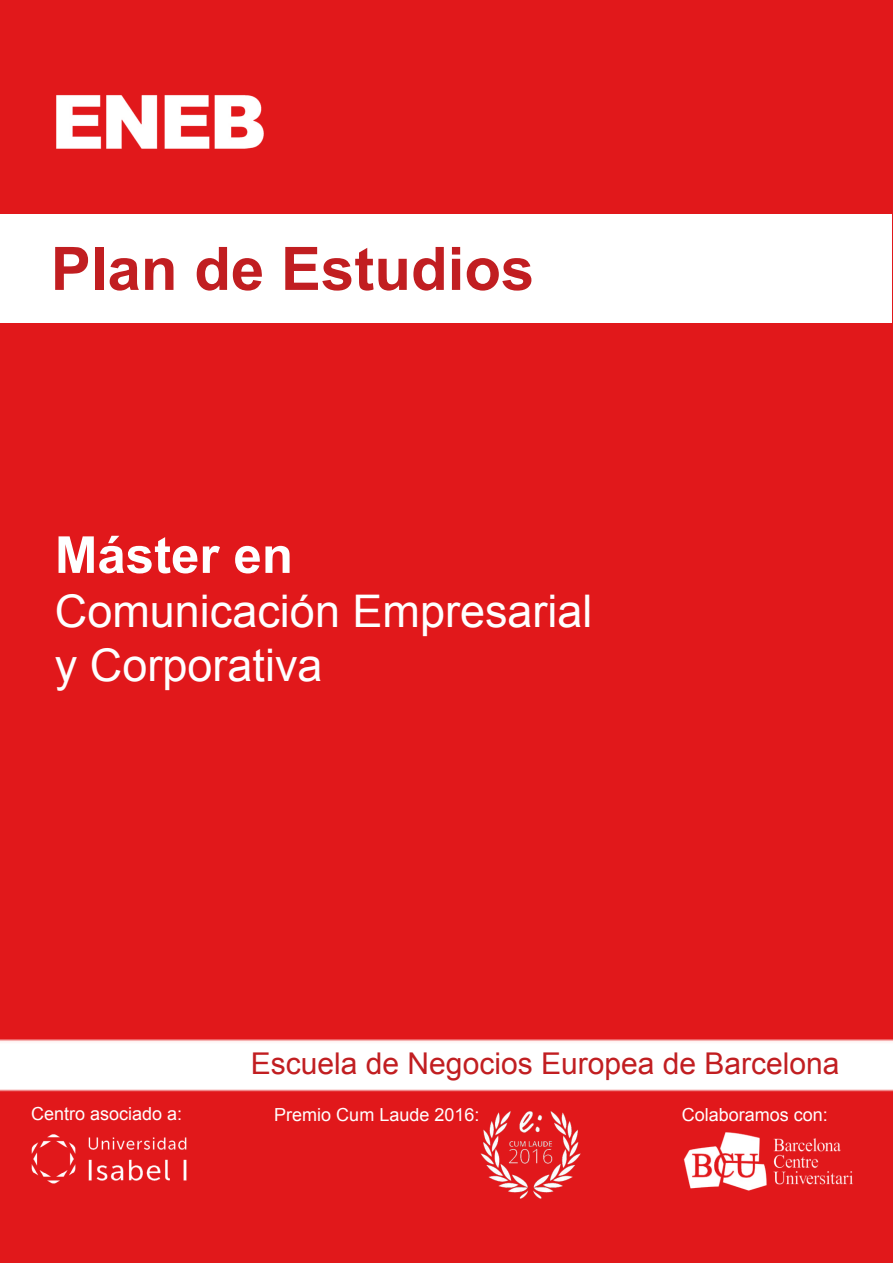
<style>
.page{position:relative;width:893px;height:1263px;background:#e1181b}
.page>*{position:absolute;margin:0;border:0;box-sizing:border-box;transform-origin:0 0}
.t1{font:700 60px "Arial";color:#c11e21}
.t2{font:700 51px "Arial";color:#feffff}
.t3{font:45px/54px "Arial";color:#feffff}
.t4{font:30px "Arial";color:#c11e21}
.t5{font:18px "Arial";color:#fff}
</style>
<div class="page">
<img style="left:0;top:79px;width:281px;height:87px">
<div style="left:1px;top:214px;width:891px;height:109px;background:#fff"></div>
<img style="left:473px;top:1101px;width:112px;height:102px">
<img style="left:18px;top:1116px;width:186px;height:88px">
<img style="left:655px;top:1126px;width:238px;height:103px">
<h1 class="t1" style="left:51px;top:229px;width:485px">Plan de Estudios</h1>
<h2 class="t2" style="left:55px;top:521px;width:240px">Máster en</h2>
<h3 class="t3" style="left:55px;top:585px;width:539px">Comunicación Empresarial y Corporativa</h3>
<h3 class="t4" style="left:251px;top:1044px;width:590px">Escuela de Negocios Europea de Barcelona</h3>
<p class="t5" style="left:31px;top:1102px;width:153px">Centro asociado a:</p>
<p class="t5" style="left:274px;top:1103px;width:207px">Premio Cum Laude 2016:</p>
<p class="t5" style="left:682px;top:1103px;width:148px">Colaboramos con:</p>
</div>
